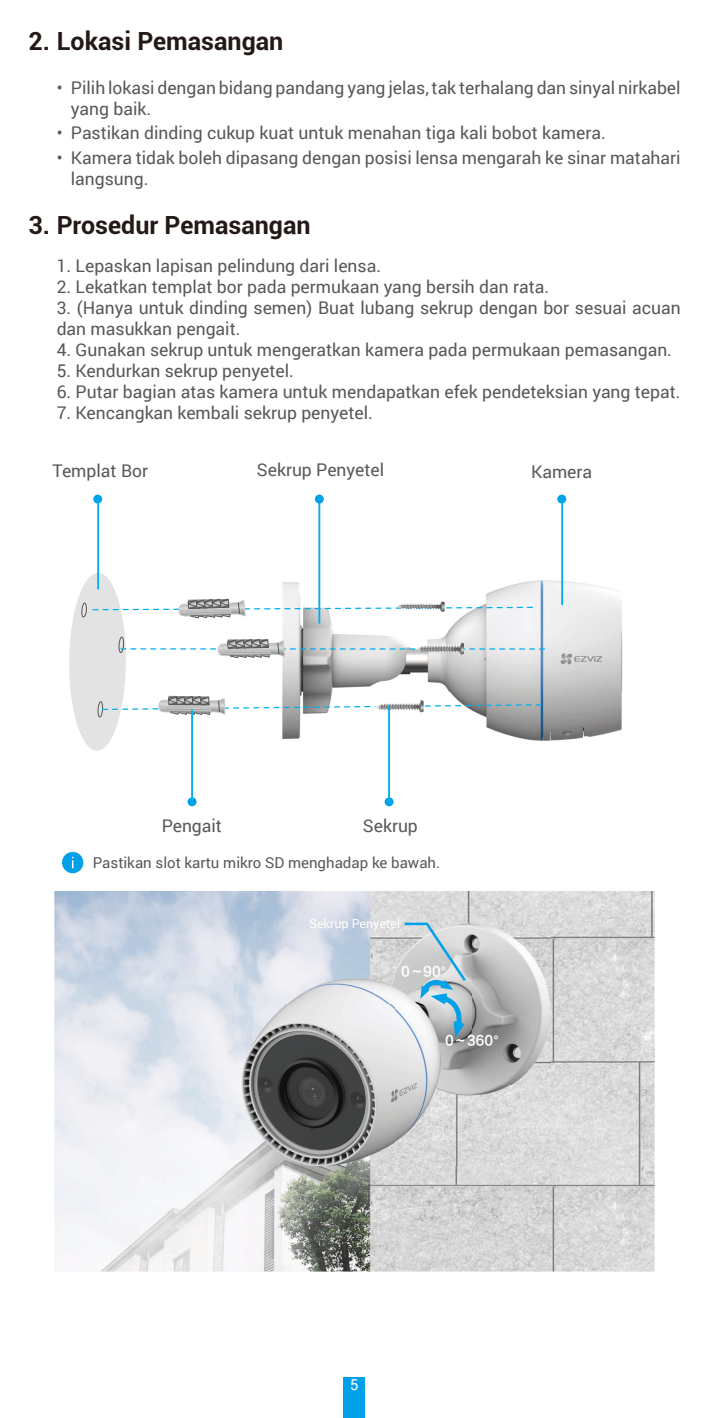
<style>
.page{position:relative;width:709px;height:1418px;background:#fff}
.page>*{position:absolute;margin:0;border:0;box-sizing:border-box;transform-origin:0 0}
.t1{font:700 25px "Roboto";color:#231916}
.t2{font:17.5px/21px "Roboto";color:#595857}
.t3{font:15px "Roboto";color:#595857}
.t4{font:15px "Roboto";color:#fff}
.t5{font:13.25px "FZLTCHJW GB1 0";color:#fff}
.t6{font:12.5px "Roboto";color:#fff}
</style>
<div class="page">
<div style="left:344px;top:1376px;width:21px;height:41px;background:#00a1e9"></div>
<img style="left:544px;top:572px;width:79px;height:169px">
<svg style="left:602px;top:682px;width:5px;height:5px"></svg>
<div style="left:557px;top:494px;width:9px;height:9px;background:#00a1e9;border-radius:50%"></div>
<div style="left:93px;top:494px;width:9px;height:9px;background:#00a1e9;border-radius:50%"></div>
<div style="left:188px;top:797px;width:8px;height:9px;background:#00a1e9;border-radius:50%"></div>
<svg style="left:69px;top:563px;width:475px;height:188px"></svg>
<img style="left:415px;top:642px;width:49px;height:12px">
<hr style="left:97px;top:500px;width:2px;height:88px;background:#00afec">
<hr style="left:191px;top:710px;width:2px;height:90px;background:#00afec">
<hr style="left:318px;top:501px;width:2px;height:122px;background:#00afec">
<div style="left:315px;top:494px;width:9px;height:9px;background:#00a1e9;border-radius:50%"></div>
<hr style="left:561px;top:501px;width:2px;height:103px;background:#00afec">
<div style="left:384px;top:797px;width:9px;height:9px;background:#00a1e9;border-radius:50%"></div>
<hr style="left:388px;top:706px;width:2px;height:95px;background:#00afec">
<div style="left:62px;top:852px;width:21px;height:21px;background:#00a1e9;border-radius:50%"></div>
<img style="left:54px;top:891px;width:600px;height:380px">
<img style="left:241px;top:923px;width:309px;height:242px">
<svg style="left:404px;top:922px;width:62px;height:115px;background:#bbccd4"></svg>
<h1 class="t1" style="left:28px;top:23px;width:256px">2. Lokasi Pemasangan</h1>
<p class="t2" style="left:71px;top:76px;width:611px;text-indent:-14px">• Pilih lokasi dengan bidang pandang yang jelas, tak terhalang dan sinyal nirkabel yang baik.</p>
<p class="t2" style="left:57px;top:122px;width:550px">• Pastikan dinding cukup kuat untuk menahan tiga kali bobot kamera.</p>
<p class="t2" style="left:71px;top:146px;width:611px;text-indent:-14px">• Kamera tidak boleh dipasang dengan posisi lensa mengarah ke sinar matahari langsung.</p>
<h1 class="t1" style="left:28px;top:208px;width:284px">3. Prosedur Pemasangan</h1>
<p class="t2" style="left:57px;top:254px;width:326px">1. Lepaskan lapisan pelindung dari lensa.</p>
<p class="t2" style="left:57px;top:275px;width:494px">2. Lekatkan templat bor pada permukaan yang bersih dan rata.</p>
<p class="t2" style="left:57px;top:296px;width:625px">3. (Hanya untuk dinding semen) Buat lubang sekrup dengan bor sesuai acuan dan masukkan pengait.</p>
<p class="t2" style="left:57px;top:338px;width:616px">4. Gunakan sekrup untuk mengeratkan kamera pada permukaan pemasangan.</p>
<p class="t2" style="left:57px;top:359px;width:239px">5. Kendurkan sekrup penyetel.</p>
<p class="t2" style="left:57px;top:380px;width:625px">6. Putar bagian atas kamera untuk mendapatkan efek pendeteksian yang tepat.</p>
<p class="t2" style="left:57px;top:401px;width:318px">7. Kencangkan kembali sekrup penyetel.</p>
<p class="t2" style="left:53px;top:460px;width:97px">Templat Bor</p>
<p class="t2" style="left:257px;top:458px;width:129px">Sekrup Penyetel</p>
<p class="t2" style="left:531px;top:461px;width:63px">Kamera</p>
<p class="t2" style="left:363px;top:814px;width:57px">Sekrup</p>
<p class="t3" style="left:93px;top:852px;width:349px">Pastikan slot kartu mikro SD menghadap ke bawah.</p>
<p class="t2" style="left:162px;top:814px;width:62px">Pengait</p>
<p class="t6" style="left:309px;top:914px;width:92px">Sekrup Penyetel</p>
<p class="t5" style="left:401px;top:964px;width:54px">0～90°</p>
<p class="t5" style="left:445px;top:1033px;width:63px">0～360°</p>
<p class="t4" style="left:350px;top:1373px;width:10px">5</p>
</div>
